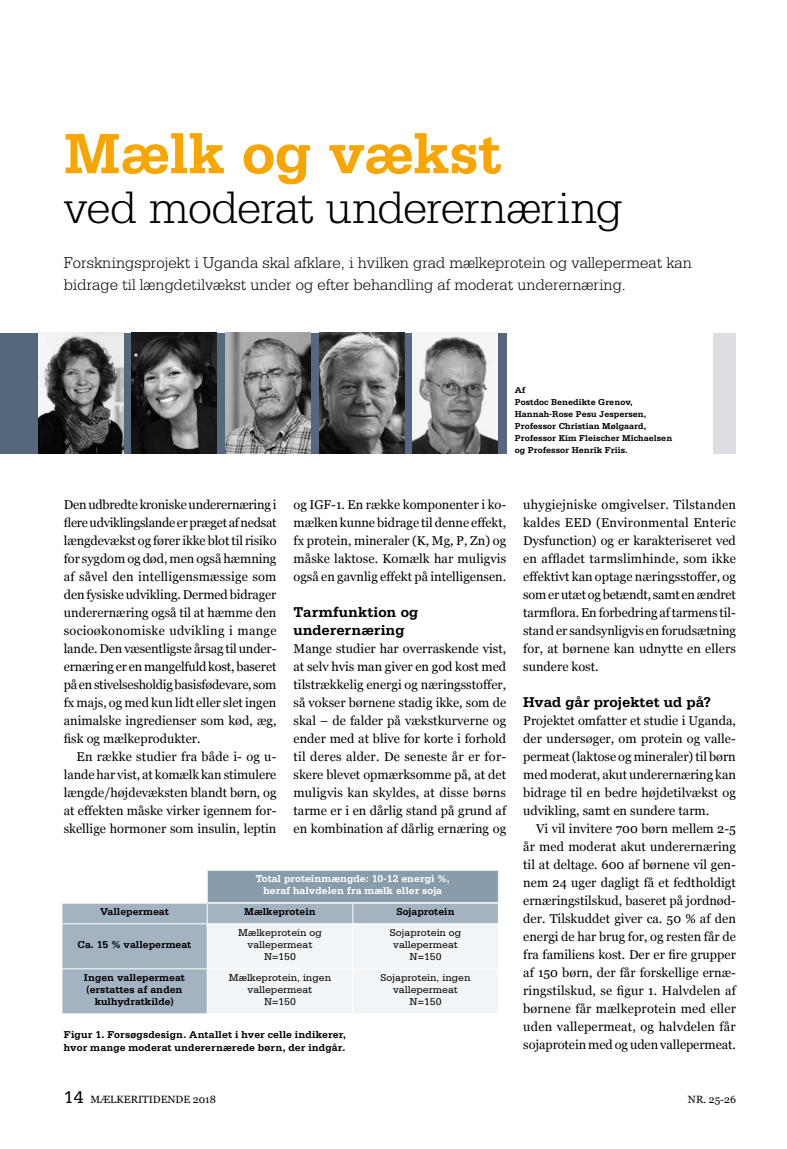
<style>
.page{position:relative;width:787px;height:1149px;background:#fff}
.page>*{position:absolute;margin:0;border:0;box-sizing:border-box;transform-origin:0 0}
.t1{font:700 60px "Serifa";letter-spacing:-.015em;color:#f7a600}
.t2{font:300 48px "Serifa";letter-spacing:-.02em;color:#000}
.t3{font:300 16.5px/22.5px "Serifa";color:#000}
.t4{font:700 15px/18px "Serifa";color:#000}
.t5{font:12.75px/18px "Georgia";color:#000;text-align:justify}
.t6{font:700 10.5px/12px "Serifa";color:#000}
.t7{font:10.5px/12px "Serifa";color:#000;text-align:center}
.t8{font:700 10.5px/12px "Serifa";color:#fff;text-align:center}
.t9{font:10.5px "Georgia";color:#000}
.t10{font:700 9px/12px "Serifa";color:#000}
.s1{font-family:"Serifa";font-size:18px}
</style>
<div class="page">
<div style="left:713px;top:333px;width:23px;height:120px;background:#dddde3"></div>
<div style="left:0;top:333px;width:506px;height:120px;background:#56687e"></div>
<img style="left:38px;top:333px;width:85px;height:120px">
<img style="left:319px;top:333px;width:85px;height:120px">
<img style="left:412px;top:333px;width:85px;height:120px">
<img style="left:132px;top:333px;width:85px;height:120px">
<img style="left:225px;top:333px;width:85px;height:120px">
<div style="left:207px;top:869px;width:291px;height:33px;background:#889cab"></div>
<div style="left:62px;top:903px;width:145px;height:110px;background:#a3b3c1"></div>
<hr style="left:207px;top:901px;width:146px;height:2px;background:#fff">
<hr style="left:353px;top:901px;width:145px;height:2px;background:#fff">
<hr style="left:62px;top:923px;width:145px;height:1px;background:#fff">
<hr style="left:62px;top:968px;width:145px;height:1px;background:#fff">
<hr style="left:207px;top:869px;width:146px;height:1px;background:#fff">
<hr style="left:353px;top:869px;width:145px;height:1px;background:#fff">
<hr style="left:207px;top:870px;width:1px;height:31px;background:#fff">
<svg style="left:207px;top:902px;width:292px;height:111px"></svg>
<hr style="left:498px;top:923px;width:1px;height:45px;background:#fff">
<hr style="left:498px;top:968px;width:1px;height:45px;background:#fff">
<h1 class="t1" style="left:64px;top:118px;width:439px">Mælk og vækst</h1>
<h2 class="t2" style="left:64px;top:180px;width:560px">ved moderat underernæring</h2>
<p class="t3" style="left:64px;top:251px;width:629px">Forskningsprojekt i Uganda skal afklare, i hvilken grad mælkeprotein og vallepermeat kan bidrage til længdetilvækst under og efter behandling af moderat underernæring.</p>
<p class="t10" style="left:514px;top:384px;width:159px">Af<br>Postdoc Benedikte Grenov,<br>Hannah-Rose Pesu Jespersen,<br>Professor Christian Mølgaard,<br>Professor Kim Fleischer Michaelsen og Professor Henrik Friis.</p>
<p class="t5" style="left:64px;top:495px;width:214px">Den udbredte kroniske underernæring i flere udviklingslande er præget af nedsat længdevækst og fører ikke blot til risiko for sygdom og død, men også hæmning af såvel den intelligensmæssige som den fysiske udvikling. Dermed bidrager underernæring også til at hæmme den socioøkonomiske udvikling i mange lande. Den væsentligste årsag til under&shy;ernæring er en mangelfuld kost, baseret på en stivelsesholdig basisfødevare, som fx majs, og med kun lidt eller slet ingen animalske ingredienser som kød, æg, fisk og mælkeprodukter.</p>
<p class="t5" style="left:64px;top:747px;width:214px;text-indent:13px">En række studier fra både i- og u&shy;lande har vist, at komælk kan stimulere længde/højdevæksten blandt børn, og at effekten måske virker igennem for&shy;skellige hormoner som insulin, leptin</p>
<p class="t5" style="left:293px;top:495px;width:214px">og IGF-1. En række komponenter i ko&shy;mælken kunne bidrage til denne effekt, fx protein, mineraler (K, Mg, P, Zn) og måske laktose. Komælk har muligvis også en gavnlig effekt på intelligensen.</p>
<p class="t4" style="left:293px;top:602px;width:126px">Tarmfunktion og underernæring</p>
<p class="t5" style="left:293px;top:639px;width:214px">Mange studier har overraskende vist, at selv hvis man giver en god kost med tilstrækkelig energi og næringsstoffer, så vokser børnene stadig ikke, som de skal – de falder på vækstkurverne og ender med at blive for korte i forhold til deres alder. De seneste år er for&shy;skere blevet opmærksomme på, at det muligvis kan skyldes, at disse børns tarme er i en dårlig stand på grund af en kombination af dårlig ernæring og</p>
<p class="t8" style="left:256px;top:872px;width:196px">Total proteinmængde: 10-12 energi %, heraf halvdelen fra mælk eller soja</p>
<p class="t6" style="left:100px;top:905px;width:70px">Vallepermeat</p>
<p class="t6" style="left:244px;top:905px;width:73px">Mælkeprotein</p>
<p class="t6" style="left:396px;top:905px;width:60px">Sojaprotein</p>
<p class="t6" style="left:77px;top:938px;width:115px">Ca. 15 % vallepermeat</p>
<p class="t7" style="left:238px;top:926px;width:85px">Mælkeprotein og vallepermeat<br>N=150</p>
<p class="t7" style="left:390px;top:926px;width:73px">Sojaprotein og vallepermeat<br>N=150</p>
<p class="t6" style="left:84px;top:971px;width:102px;text-align:center">Ingen vallepermeat (erstattes af anden kulhydratkilde)</p>
<p class="t7" style="left:229px;top:971px;width:104px">Mælkeprotein, ingen vallepermeat<br>N=150</p>
<p class="t7" style="left:380px;top:971px;width:91px">Sojaprotein, ingen vallepermeat<br>N=150</p>
<p class="t6" style="left:64px;top:1028px;width:284px">Figur 1. Forsøgsdesign. Antallet i hver celle indikerer, hvor mange moderat underernærede børn, der indgår.</p>
<p class="t5" style="left:523px;top:495px;width:214px">uhygiejniske omgivelser. Tilstanden kaldes EED (Environmental Enteric Dysfunction) og er karakteriseret ved en affladet tarmslimhinde, som ikke effektivt kan optage næringsstoffer, og som er utæt og betændt, samt en ændret tarmflora. En forbedring af tarmens til&shy;stand er sandsynligvis en forudsætning for, at børnene kan udnytte en ellers sundere kost.</p>
<p class="t4" style="left:523px;top:692px;width:189px">Hvad går projektet ud på?</p>
<p class="t5" style="left:523px;top:711px;width:214px">Projektet omfatter et studie i Uganda, der undersøger, om protein og valle&shy;permeat (laktose og mineraler) til børn med moderat, akut underernæring kan bidrage til en bedre højdetilvækst og udvikling, samt en sundere tarm.</p>
<p class="t5" style="left:523px;top:819px;width:214px;text-indent:13px">Vi vil invitere 700 børn mellem 2-5 år med moderat akut underernæring til at deltage. 600 af børnene vil gen&shy;nem 24 uger dagligt få et fedtholdigt ernæringstilskud, baseret på jordnød&shy;der. Tilskuddet giver ca. 50 % af den energi de har brug for, og resten får de fra familiens kost. Der er fire grupper af 150 børn, der får forskellige ernæ&shy;ringstilskud, se figur 1. Halvdelen af børnene får mælkeprotein med eller uden vallepermeat, og halvdelen får sojaprotein med og uden vallepermeat.</p>
<p class="t9" style="left:64px;top:1093px;width:154px"><span class="s1">14</span> MÆLKERITIDENDE 2018</p>
<p class="t9" style="left:688px;top:1093px;width:49px">NR. 25-26</p>
</div>
